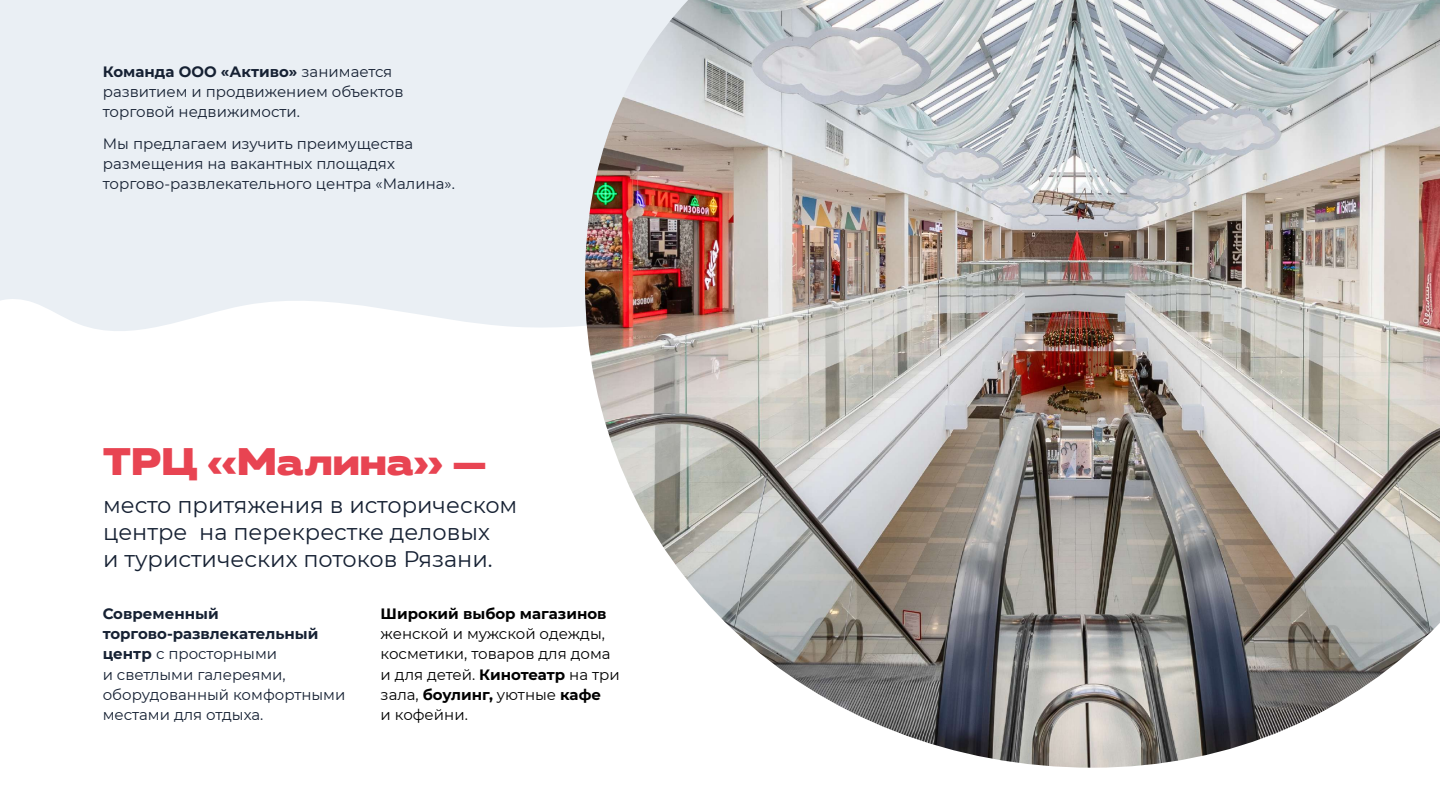
<style>
.page{position:relative;width:1440px;height:810px;background:#fff}
.page>*{position:absolute;margin:0;border:0;box-sizing:border-box;transform-origin:0 0}
.t1{font:800 38.25px "Muller Next Wide Trial";color:#e84452}
.t2{font:22.5px/27px "Montserrat";color:#162133}
.t3{font:15px/20.2px "Montserrat";color:#162133}
.t4{font:15px/20.2px "Montserrat";color:#000}
.t5{font:700 15px "Montserrat";color:#000}
.s1{font-weight:700}
</style>
<div class="page">
<div style="left:0;top:0;width:585px;height:331px;background:#eaeff4"></div>
<img style="left:585px;top:0;width:855px;height:768px">
<p class="t3" style="left:103px;top:61px;width:302px"><span class="s1">Команда ООО «Активо»</span> занимается развитием и продвижением объектов торговой недвижимости.</p>
<p class="t3" style="left:103px;top:133px;width:354px">Мы предлагаем изучить преимущества размещения на вакантных площадях торгово-развлекательного центра «Малина».</p>
<h1 class="t1" style="left:103px;top:437px;width:385px">ТРЦ «Малина» —</h1>
<h2 class="t2" style="left:103px;top:491px;width:416px">место притяжения в историческом центре на перекрестке деловых<br>и туристических потоков Рязани.</h2>
<p class="t3" style="left:103px;top:603px;width:244px"><span class="s1">Современный торгово-развлекательный центр</span> с просторными<br>и светлыми галереями, оборудованный комфортными местами для отдыха.</p>
<p class="t5" style="left:381px;top:603px;width:227px">Широкий выбор магазинов</p>
<p class="t4" style="left:381px;top:623px;width:241px">женской и мужской одежды, косметики, товаров для дома и для детей. <span class="s1">Кинотеатр</span> на три зала, <span class="s1">боулинг,</span> уютные <span class="s1">кафе<br></span>и кофейни.</p>
</div>
